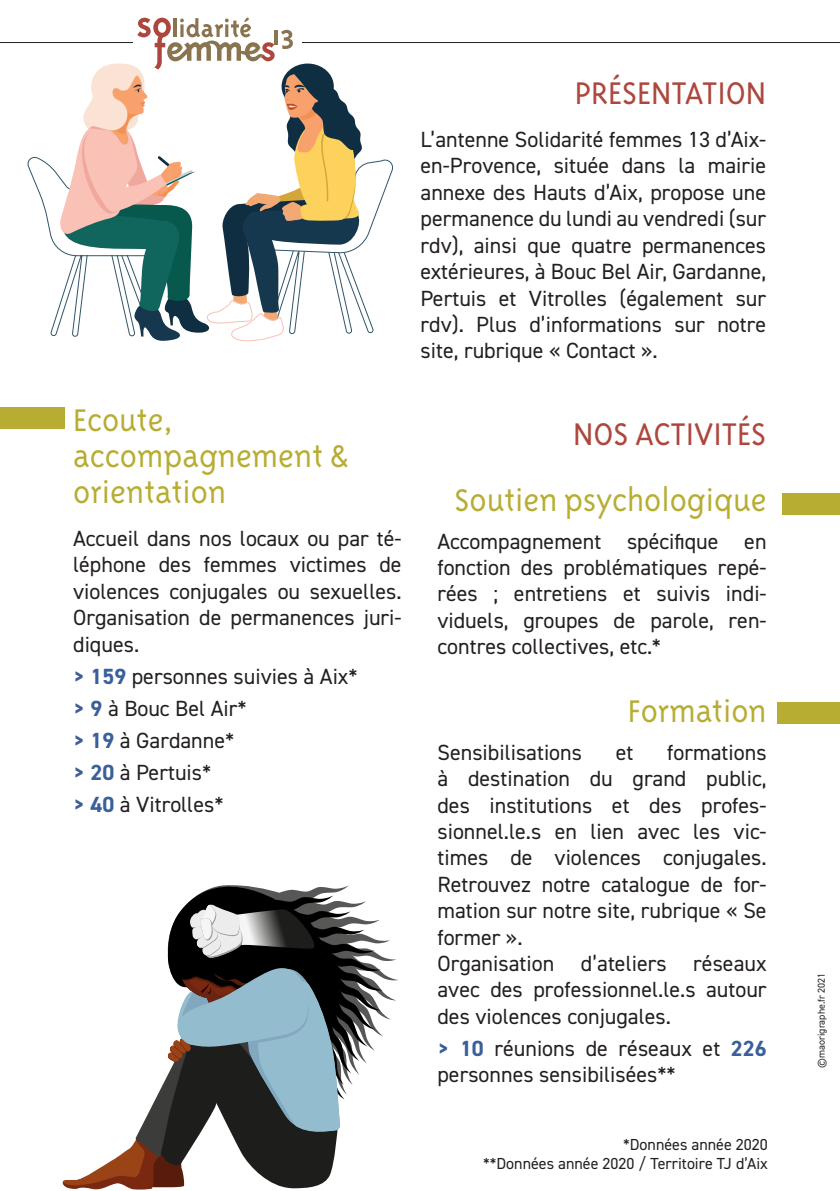
<style>
.page{position:relative;width:840px;height:1191px;background:#fff}
.page>*{position:absolute;margin:0;border:0;box-sizing:border-box;transform-origin:0 0}
.Titre_2{font:300 36px/36px "Triplex Sans OT";color:#b7ad33}
.Titre_1{font:300 36px "Triplex Sans OT";color:#ad473d}
.Titre_2-2{font:22px/26.4px "DIN2014";color:#231f20;text-align:justify}
.t1{font:16px "DIN2014";color:#231f20}
.t2{font:10px "DIN2014";color:#231f20}
.s1{font-weight:700;color:#3b5f9a}
</style>
<div class="page">
<hr style="left:0;top:42px;width:839px;height:1px;background:#231f20">
<div style="left:0;top:407px;width:64px;height:21px;background:#b7ad33"></div>
<svg style="left:27px;top:18px;width:366px;height:324px"></svg>
<svg style="left:62px;top:885px;width:336px;height:305px"></svg>
<div style="left:781px;top:493px;width:58px;height:22px;background:#b7ad33"></div>
<div style="left:777px;top:702px;width:62px;height:21px;background:#b7ad33"></div>
<p class="Titre_2" style="left:73px;top:401px;width:277px">Ecoute, accompagnement &amp; orientation</p>
<p class="Titre_2-2" style="left:73px;top:525px;width:330px">Accueil dans nos locaux ou par té&shy;léphone des femmes victimes de violences conjugales ou sexuelles.<br>Organisation de permanences juri&shy;diques.</p>
<p class="Titre_2-2" style="left:73px;top:662px;width:286px"><span class="s1">&gt; 159</span> personnes suivies à Aix*</p>
<p class="Titre_2-2" style="left:73px;top:694px;width:175px"><span class="s1">&gt; 9</span> à Bouc Bel Air*</p>
<p class="Titre_2-2" style="left:73px;top:726px;width:162px"><span class="s1">&gt; 19</span> à Gardanne*</p>
<p class="Titre_2-2" style="left:73px;top:759px;width:139px"><span class="s1">&gt; 20</span> à Pertuis*</p>
<p class="Titre_2-2" style="left:73px;top:791px;width:152px"><span class="s1">&gt; 40</span> à Vitrolles*</p>
<p class="Titre_1" style="left:574px;top:73px;width:193px">PRÉSENTATION</p>
<p class="Titre_2-2" style="left:420px;top:126px;width:347px">L’antenne Solidarité femmes 13 d’Aix&shy;en-Provence, située dans la mairie annexe des Hauts d’Aix, propose une permanence du lundi au vendredi (sur rdv), ainsi que quatre permanences extérieures, à Bouc Bel Air, Gardanne, Pertuis et Vitrolles (également sur rdv). Plus d’informations sur notre site, rubrique « Contact ».</p>
<p class="Titre_1" style="left:572px;top:415px;width:194px">NOS ACTIVITÉS</p>
<p class="Titre_2" style="left:454px;top:482px;width:313px">Soutien psychologique</p>
<p class="Titre_2-2" style="left:437px;top:527px;width:330px">Accompagnement spécifique en fonction des problématiques repé&shy;rées ; entretiens et suivis indi&shy;viduels, groupes de parole, ren&shy;contres collectives, etc.*</p>
<p class="Titre_2" style="left:627px;top:693px;width:140px">Formation</p>
<p class="Titre_2-2" style="left:437px;top:738px;width:146px">Sensibilisations</p>
<p class="Titre_2-2" style="left:615px;top:738px;width:19px">et</p>
<p class="Titre_2-2" style="left:437px;top:738px;width:330px;text-indent:230px">formations à destination du grand public, des institutions et des profes&shy;sionnel.le.s en lien avec les vic&shy;times de violences conjugales.<br>Retrouvez notre catalogue de for&shy;mation sur notre site, rubrique « Se former ».</p>
<p class="Titre_2-2" style="left:437px;top:950px;width:330px">Organisation d’ateliers réseaux avec des professionnel.le.s autour des violences conjugales.</p>
<p class="Titre_2-2" style="left:437px;top:1034px;width:330px"><span class="s1">&gt; 10</span> réunions de réseaux et <span class="s1">226 </span>personnes sensibilisées**</p>
<p class="t1" style="left:623px;top:1134px;width:146px">*Données année 2020</p>
<p class="t1" style="left:483px;top:1154px;width:286px">**Données année 2020 / Territoire TJ d’Aix</p>
<p class="t2" style="left:814px;top:1067px;width:96px;rotate:-90deg">©maorigraphe.fr 2021</p>
</div>
